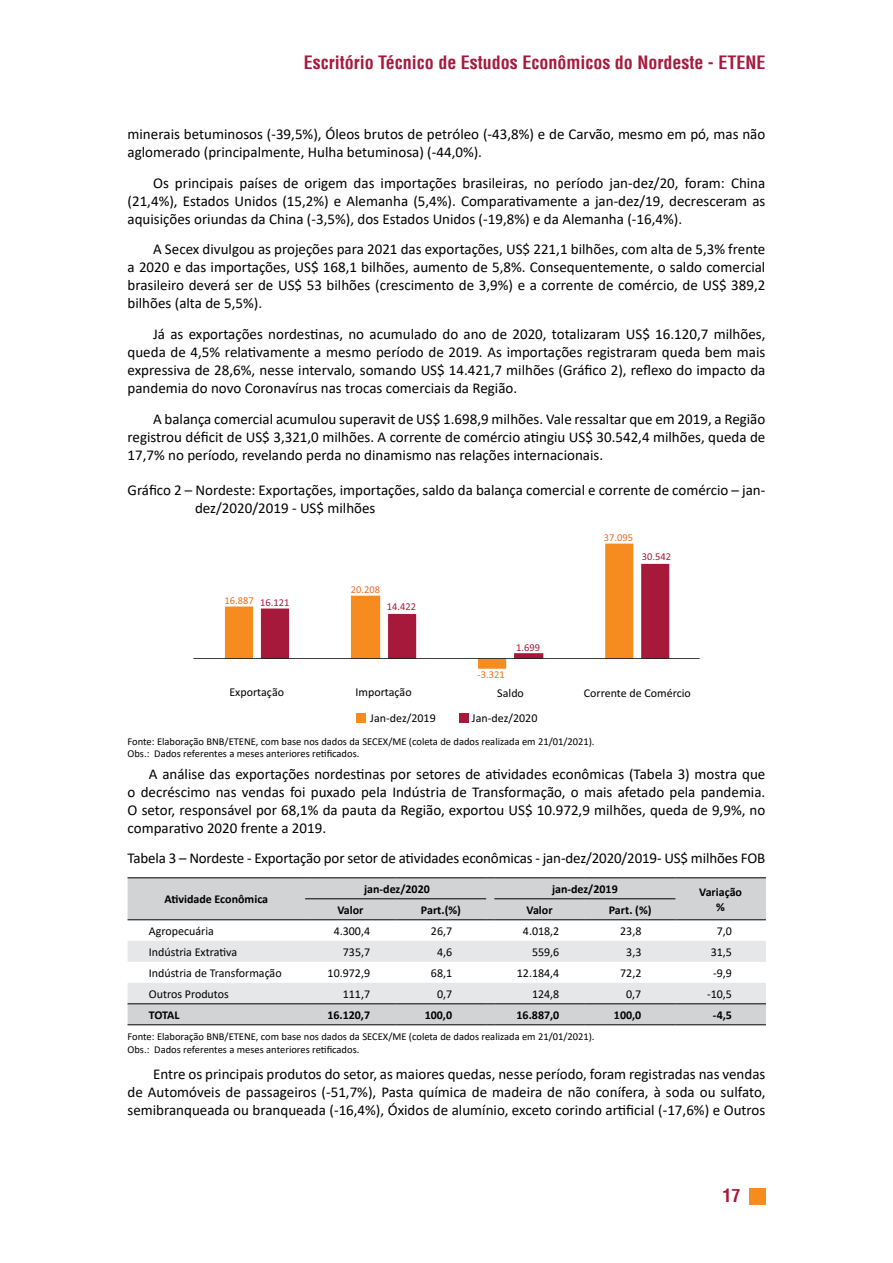
<style>
.page{position:relative;width:893px;height:1263px;background:#fff}
.page>*{position:absolute;margin:0;border:0;box-sizing:border-box;transform-origin:0 0}
.t1{font:700 condensed 18px "Helvetica";color:#a6193c}
.t2{font:15px/18px "Calibri";color:#000;text-align:justify}
.t3{font:12px "Calibri";color:#000}
.t4{font:700 12px "Calibri";color:#000}
.t5{font:10.5px/12.6px "Calibri";color:#000}
.t6{font:10.5px "Calibri";color:#ed6d23}
.t7{font:10.5px "Calibri";color:#a6193b}
</style>
<div class="page">
<div style="left:749px;top:1188px;width:16px;height:17px;background:#f68b1f"></div>
<svg style="left:225px;top:545px;width:408px;height:124px"></svg>
<hr style="left:193px;top:658px;width:507px;height:1px;background:#000">
<svg style="left:225px;top:594px;width:29px;height:14px"></svg>
<svg style="left:605px;top:543px;width:28px;height:2px"></svg>
<svg style="left:260px;top:551px;width:411px;height:108px"></svg>
<div style="left:356px;top:713px;width:10px;height:10px;background:#f68b1f"></div>
<div style="left:459px;top:713px;width:10px;height:10px;background:#a6193b"></div>
<div style="left:128px;top:878px;width:638px;height:146px;background:#d1d3d4"></div>
<hr style="left:128px;top:1024px;width:177px;height:1px;background:#000">
<hr style="left:305px;top:1024px;width:91px;height:1px;background:#000">
<hr style="left:396px;top:1024px;width:90px;height:1px;background:#000">
<hr style="left:494px;top:1024px;width:91px;height:1px;background:#000">
<hr style="left:585px;top:1024px;width:90px;height:1px;background:#000">
<hr style="left:675px;top:1024px;width:91px;height:1px;background:#000">
<hr style="left:128px;top:877px;width:177px;height:1px;background:#000">
<hr style="left:305px;top:877px;width:91px;height:1px;background:#000">
<hr style="left:396px;top:877px;width:90px;height:1px;background:#000">
<hr style="left:494px;top:877px;width:91px;height:1px;background:#000">
<hr style="left:585px;top:877px;width:90px;height:1px;background:#000">
<hr style="left:675px;top:877px;width:91px;height:1px;background:#000">
<hr style="left:305px;top:898px;width:91px;height:1px;background:#000">
<hr style="left:396px;top:898px;width:90px;height:1px;background:#000">
<hr style="left:494px;top:898px;width:91px;height:1px;background:#000">
<hr style="left:585px;top:898px;width:90px;height:1px;background:#000">
<svg style="left:128px;top:919px;width:638px;height:85px"></svg>
<hr style="left:494px;top:919px;width:91px;height:1px;background:#000">
<hr style="left:585px;top:919px;width:90px;height:1px;background:#000">
<p class="t1" style="left:304px;top:51px;width:463px">Escritório Técnico de Estudos Econômicos do Nordeste - ETENE</p>
<p class="t2" style="left:128px;top:124px;width:639px">minerais betuminosos (-39,5%), Óleos brutos de petróleo (-43,8%) e de Carvão, mesmo em pó, mas não aglomerado (principalmente, Hulha betuminosa) (-44,0%).</p>
<p class="t2" style="left:128px;top:173px;width:639px;text-indent:26px">Os principais países de origem das importações brasileiras, no período jan-dez/20, foram: China (21,4%), Estados Unidos (15,2%) e Alemanha (5,4%). Comparativamente a jan-dez/19, decresceram as aquisições oriundas da China (-3,5%), dos Estados Unidos (-19,8%) e da Alemanha (-16,4%).</p>
<p class="t2" style="left:128px;top:240px;width:639px;text-indent:26px">A Secex divulgou as projeções para 2021 das exportações, US$ 221,1 bilhões, com alta de 5,3% frente a 2020 e das importações, US$ 168,1 bilhões, aumento de 5,8%. Consequentemente, o saldo comercial brasileiro deverá ser de US$ 53 bilhões (crescimento de 3,9%) e a corrente de comércio, de US$ 389,2 bilhões (alta de 5,5%).</p>
<p class="t2" style="left:128px;top:325px;width:639px;text-indent:26px">Já as exportações nordestinas, no acumulado do ano de 2020, totalizaram US$ 16.120,7 milhões, queda de 4,5% relativamente a mesmo período de 2019. As importações registraram queda bem mais expressiva de 28,6%, nesse intervalo, somando US$ 14.421,7 milhões (Gráfico 2), reflexo do impacto da pandemia do novo Coronavírus nas trocas comerciais da Região.</p>
<p class="t2" style="left:128px;top:409px;width:639px;text-indent:26px">A balança comercial acumulou superavit de US$ 1.698,9 milhões. Vale ressaltar que em 2019, a Região registrou déficit de US$ 3,321,0 milhões. A corrente de comércio atingiu US$ 30.542,4 milhões, queda de 17,7% no período, revelando perda no dinamismo nas relações internacionais.</p>
<p class="t2" style="left:195px;top:480px;width:572px;text-indent:-68px">Gráfico 2 – Nordeste: Exportações, importações, saldo da balança comercial e corrente de comércio – jan&shy;dez/2020/2019 - US$ milhões</p>
<p class="t6" style="left:224px;top:596px;width:31px">16.887</p>
<p class="t7" style="left:260px;top:598px;width:31px">16.121</p>
<p class="t6" style="left:351px;top:585px;width:31px">20.208</p>
<p class="t7" style="left:387px;top:602px;width:31px">14.422</p>
<p class="t6" style="left:477px;top:670px;width:29px">-3.321</p>
<p class="t7" style="left:516px;top:643px;width:25px">1.699</p>
<p class="t6" style="left:604px;top:533px;width:31px">37.095</p>
<p class="t7" style="left:642px;top:553px;width:31px">30.542</p>
<p class="t3" style="left:229px;top:688px;width:56px">Exportação</p>
<p class="t3" style="left:355px;top:688px;width:58px">Importação</p>
<p class="t3" style="left:497px;top:688px;width:28px">Saldo</p>
<p class="t3" style="left:584px;top:688px;width:109px">Corrente de Comércio</p>
<p class="t3" style="left:370px;top:713px;width:67px">Jan-dez/2019</p>
<p class="t3" style="left:472px;top:713px;width:67px">Jan-dez/2020</p>
<p class="t5" style="left:128px;top:734px;width:469px">Fonte: Elaboração BNB/ETENE, com base nos dados da SECEX/ME (coleta de dados realizada em 21/01/2021).<br>Obs.: Dados referentes a meses anteriores retificados.</p>
<p class="t2" style="left:128px;top:765px;width:639px;text-indent:21px">A análise das exportações nordestinas por setores de atividades econômicas (Tabela 3) mostra que o decréscimo nas vendas foi puxado pela Indústria de Transformação, o mais afetado pela pandemia.<br>O setor, responsável por 68,1% da pauta da Região, exportou US$ 10.972,9 milhões, queda de 9,9%, no comparativo 2020 frente a 2019.</p>
<p class="t2" style="left:128px;top:848px;width:639px">Tabela 3 – Nordeste - Exportação por setor de atividades econômicas - jan-dez/2020/2019- US$ milhões FOB</p>
<p class="t4" style="left:164px;top:891px;width:105px">Atividade Econômica</p>
<p class="t4" style="left:364px;top:880px;width:67px">jan-dez/2020</p>
<p class="t4" style="left:552px;top:880px;width:67px">jan-dez/2019</p>
<p class="t4" style="left:699px;top:884px;width:44px">Variação</p>
<p class="t4" style="left:337px;top:901px;width:28px">Valor</p>
<p class="t4" style="left:421px;top:901px;width:41px">Part.(%)</p>
<p class="t4" style="left:527px;top:901px;width:28px">Valor</p>
<p class="t4" style="left:609px;top:901px;width:44px">Part. (%)</p>
<p class="t4" style="left:716px;top:898px;width:10px">%</p>
<p class="t3" style="left:149px;top:922px;width:66px">Agropecuária</p>
<p class="t3" style="left:334px;top:922px;width:38px">4.300,4</p>
<p class="t3" style="left:431px;top:922px;width:23px">26,7</p>
<p class="t3" style="left:523px;top:922px;width:38px">4.018,2</p>
<p class="t3" style="left:620px;top:922px;width:23px">23,8</p>
<p class="t3" style="left:717px;top:922px;width:17px">7,0</p>
<p class="t3" style="left:149px;top:943px;width:90px">Indústria Extrativa</p>
<p class="t3" style="left:343px;top:943px;width:29px">735,7</p>
<p class="t3" style="left:437px;top:943px;width:17px">4,6</p>
<p class="t3" style="left:532px;top:943px;width:29px">559,6</p>
<p class="t3" style="left:626px;top:943px;width:17px">3,3</p>
<p class="t3" style="left:711px;top:943px;width:23px">31,5</p>
<p class="t3" style="left:149px;top:964px;width:134px">Indústria de Transformação</p>
<p class="t3" style="left:328px;top:964px;width:44px">10.972,9</p>
<p class="t3" style="left:431px;top:964px;width:23px">68,1</p>
<p class="t3" style="left:517px;top:964px;width:44px">12.184,4</p>
<p class="t3" style="left:620px;top:964px;width:23px">72,2</p>
<p class="t3" style="left:713px;top:964px;width:20px">-9,9</p>
<p class="t3" style="left:149px;top:985px;width:82px">Outros Produtos</p>
<p class="t3" style="left:343px;top:985px;width:29px">111,7</p>
<p class="t3" style="left:437px;top:985px;width:17px">0,7</p>
<p class="t3" style="left:532px;top:985px;width:29px">124,8</p>
<p class="t3" style="left:626px;top:985px;width:17px">0,7</p>
<p class="t3" style="left:707px;top:985px;width:26px">-10,5</p>
<p class="t4" style="left:149px;top:1006px;width:32px">TOTAL</p>
<p class="t4" style="left:327px;top:1006px;width:44px">16.120,7</p>
<p class="t4" style="left:425px;top:1006px;width:29px">100,0</p>
<p class="t4" style="left:517px;top:1006px;width:44px">16.887,0</p>
<p class="t4" style="left:614px;top:1006px;width:29px">100,0</p>
<p class="t4" style="left:713px;top:1006px;width:20px">-4,5</p>
<p class="t5" style="left:128px;top:1030px;width:469px">Fonte: Elaboração BNB/ETENE, com base nos dados da SECEX/ME (coleta de dados realizada em 21/01/2021).<br>Obs.: Dados referentes a meses anteriores retificados.</p>
<p class="t2" style="left:128px;top:1065px;width:639px;text-indent:26px">Entre os principais produtos do setor, as maiores quedas, nesse período, foram registradas nas vendas de Automóveis de passageiros (-51,7%), Pasta química de madeira de não conífera, à soda ou sulfato, semibranqueada ou branqueada (-16,4%), Óxidos de alumínio, exceto corindo artificial (-17,6%) e Outros</p>
<p class="t1" style="left:722px;top:1184px;width:19px">17</p>
</div>
